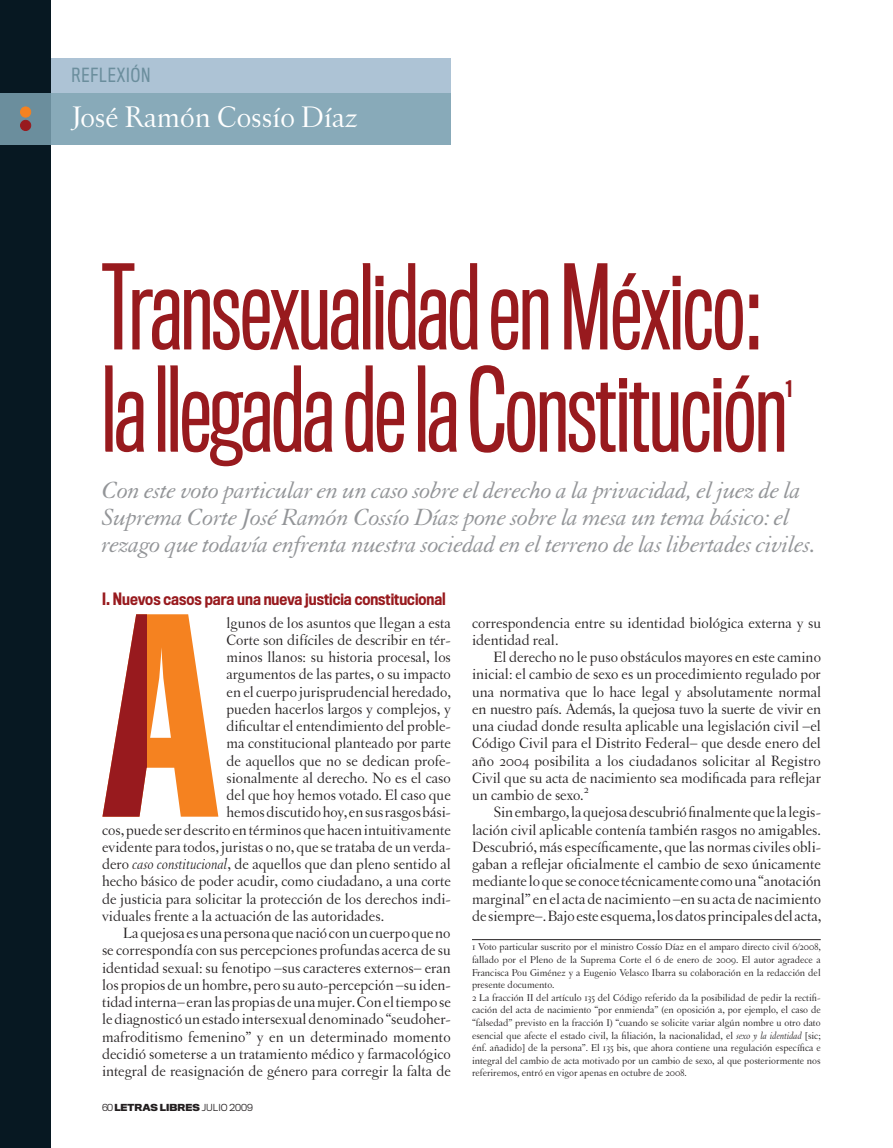
<style>
.page{position:relative;width:893px;height:1148px;background:#fff}
.page>*{position:absolute;margin:0;border:0;box-sizing:border-box;transform-origin:0 0}
.t1{font:108px/102.3px "Titling Gothic FB Comp";letter-spacing:-.01em;color:#981a1e}
.t2{font:31.5px "Letras Oldstyle";color:#fff}
.t3{font:italic 25.5px/27px "Granjon";letter-spacing:-.015em;color:#939598}
.t4{font:500 21px "Titling Gothic FB Comp";color:#981a1e}
.t5{font:18px "Titling Gothic FB Cond";letter-spacing:.05em;color:#6b8e9d}
.t6{font:15.75px/17.2px "Letras Oldstyle";color:#231f20;text-align:justify}
.t7{font:500 15.75px "Titling Gothic FB Cond";color:#981a1e}
.t8{font:10.5px/12.6px "Letras Oldstyle";color:#231f20}
.t9{font:700 9px "Titling Gothic FB Normal";color:#231f20}
.s1{font-style:italic}
.s2{font-weight:300}
</style>
<div class="page">
<div style="left:51px;top:93px;width:400px;height:52px;background:#88aab9"></div>
<div style="left:51px;top:58px;width:400px;height:35px;background:#adc3d5"></div>
<div style="left:0;top:0;width:51px;height:1148px;background:#071822"></div>
<div style="left:0;top:93px;width:51px;height:52px;background:#6b8e9d"></div>
<div style="left:21px;top:107px;width:10px;height:10px;background:#f58220;border-radius:50%"></div>
<div style="left:20px;top:107px;width:11px;height:10px;border:1px solid #f58220;border-radius:50%"></div>
<div style="left:21px;top:120px;width:10px;height:11px;background:#981a1e;border-radius:50%"></div>
<div style="left:20px;top:120px;width:11px;height:11px;border:1px solid #981a1e;border-radius:50%"></div>
<hr style="left:472px;top:939px;width:349px;height:1px;background:#231f20">
<svg style="left:146px;top:614px;width:72px;height:203px"></svg>
<svg style="left:102px;top:614px;width:44px;height:203px;fill:#981a1e"></svg>
<p class="t5" style="left:72px;top:64px;width:80px">REFLEXIÓN</p>
<h2 class="t2" style="left:72px;top:100px;width:287px">José Ramón Cossío Díaz</h2>
<h1 class="t1" style="left:102px;top:257px;width:687px">Transexualidad en México: la llegada de la Constitución</h1>
<h3 class="t4" style="left:786px;top:376px;width:8px">1</h3>
<p class="t3" style="left:102px;top:478px;width:715px">Con este voto particular en un caso sobre el derecho a la privacidad, el juez de la<br>Suprema Corte José Ramón Cossío Díaz pone sobre la mesa un tema básico: el rezago que todavía enfrenta nuestra sociedad en el terreno de las libertades civiles.</p>
<p class="t7" style="left:102px;top:590px;width:345px">I. Nuevos casos para una nueva justicia constitucional</p>
<p class="t6" style="left:226px;top:614px;width:226px">lgunos de los asuntos que llegan a esta</p>
<p class="t6" style="left:226px;top:631px;width:226px">Corte son difíciles de describir en tér-</p>
<p class="t6" style="left:226px;top:648px;width:226px">minos llanos: su historia procesal, los</p>
<p class="t6" style="left:226px;top:666px;width:226px">argumentos de las partes, o su impacto</p>
<p class="t6" style="left:226px;top:683px;width:226px">en el cuerpo jurisprudencial heredado,</p>
<p class="t6" style="left:226px;top:700px;width:226px">pueden hacerlos largos y complejos, y</p>
<p class="t6" style="left:226px;top:717px;width:226px">dificultar el entendimiento del proble-</p>
<p class="t6" style="left:226px;top:735px;width:226px">ma constitucional planteado por parte</p>
<p class="t6" style="left:226px;top:752px;width:226px">de aquellos que no se dedican profe-</p>
<p class="t6" style="left:226px;top:769px;width:226px">sionalmente al derecho. No es el caso</p>
<p class="t6" style="left:226px;top:786px;width:226px">del que hoy hemos votado. El caso que</p>
<p class="t6" style="left:226px;top:804px;width:226px">hemos discutido hoy, en sus rasgos bási-</p>
<p class="t6" style="left:102px;top:821px;width:350px">cos, puede ser descrito en términos que hacen intuitivamente</p>
<p class="t6" style="left:102px;top:838px;width:350px">evidente para todos, juristas o no, que se trataba de un verda-</p>
<p class="t6" style="left:102px;top:855px;width:350px">dero <span class="s1">caso constitucional</span>, de aquellos que dan pleno sentido al</p>
<p class="t6" style="left:102px;top:873px;width:350px">hecho básico de poder acudir, como ciudadano, a una corte</p>
<p class="t6" style="left:102px;top:890px;width:350px">de justicia para solicitar la protección de los derechos indi-</p>
<p class="t6" style="left:102px;top:907px;width:284px">viduales frente a la actuación de las autoridades.</p>
<p class="t6" style="left:123px;top:924px;width:329px">La quejosa es una persona que nació con un cuerpo que no</p>
<p class="t6" style="left:102px;top:942px;width:350px">se correspondía con sus percepciones profundas acerca de su</p>
<p class="t6" style="left:102px;top:959px;width:350px">identidad sexual: su fenotipo –sus caracteres externos– eran</p>
<p class="t6" style="left:102px;top:976px;width:350px">los propios de un hombre, pero su auto-percepción –su iden-</p>
<p class="t6" style="left:102px;top:993px;width:350px">tidad interna– eran las propias de una mujer. Con el tiempo se</p>
<p class="t6" style="left:102px;top:1011px;width:350px">le diagnosticó un estado intersexual denominado “seudoher-</p>
<p class="t6" style="left:102px;top:1028px;width:350px">mafroditismo femenino” y en un determinado momento</p>
<p class="t6" style="left:102px;top:1045px;width:350px">decidió someterse a un tratamiento médico y farmacológico</p>
<p class="t6" style="left:102px;top:1062px;width:350px">integral de reasignación de género para corregir la falta de</p>
<p class="t9" style="left:102px;top:1101px;width:152px"><span class="s2">60</span> LETRAS LIBRES <span class="s2">julio 2009</span></p>
<p class="t6" style="left:472px;top:614px;width:350px">correspondencia entre su identidad biológica externa y su identidad real.</p>
<p class="t6" style="left:472px;top:648px;width:351px;text-indent:21px">El derecho no le puso obstáculos mayores en este camino inicial: el cambio de sexo es un procedimiento regulado por una normativa que lo hace legal y absolutamente normal en nuestro país. Además, la quejosa tuvo la suerte de vivir en una ciudad donde resulta aplicable una legislación civil –el Código Civil para el Distrito Federal– que desde enero del año 2004 posibilita a los ciudadanos solicitar al Registro Civil que su acta de nacimiento sea modificada para reflejar un cambio de sexo.<sup>2</sup></p>
<p class="t6" style="left:472px;top:804px;width:351px;text-indent:21px">Sin embargo, la quejosa descubrió finalmente que la legis&shy;lación civil aplicable contenía también rasgos no amigables.<br>Descubrió, más específicamente, que las normas civiles obli&shy;gaban a reflejar oficialmente el cambio de sexo únicamente mediante lo que se conoce técnicamente como una “anotación marginal” en el acta de nacimiento –en su acta de nacimiento de siempre–. Bajo este esquema, los datos principales del acta,</p>
<p class="t8" style="left:472px;top:941px;width:350px">1 Voto particular suscrito por el ministro Cossío Díaz en el amparo directo civil 6/2008, fallado por el Pleno de la Suprema Corte el 6 de enero de 2009. El autor agradece a Francisca Pou Giménez y a Eugenio Velasco Ibarra su colaboración en la redacción del presente documento.<br>2 La fracción II del artículo 135 del Código referido da la posibilidad de pedir la rectifi&shy;cación del acta de nacimiento “por enmienda” (en oposición a, por ejemplo, el caso de “falsedad” previsto en la fracción I) “cuando se solicite variar algún nombre u otro dato esencial que afecte el estado civil, la filiación, la nacionalidad, el <span class="s1">sexo y la identidad</span> [sic; énf. añadido] de la persona”. El 135 bis, que ahora contiene una regulación específica e integral del cambio de acta motivado por un cambio de sexo, al que posteriormente nos referiremos, entró en vigor apenas en octubre de 2008.</p>
</div>
